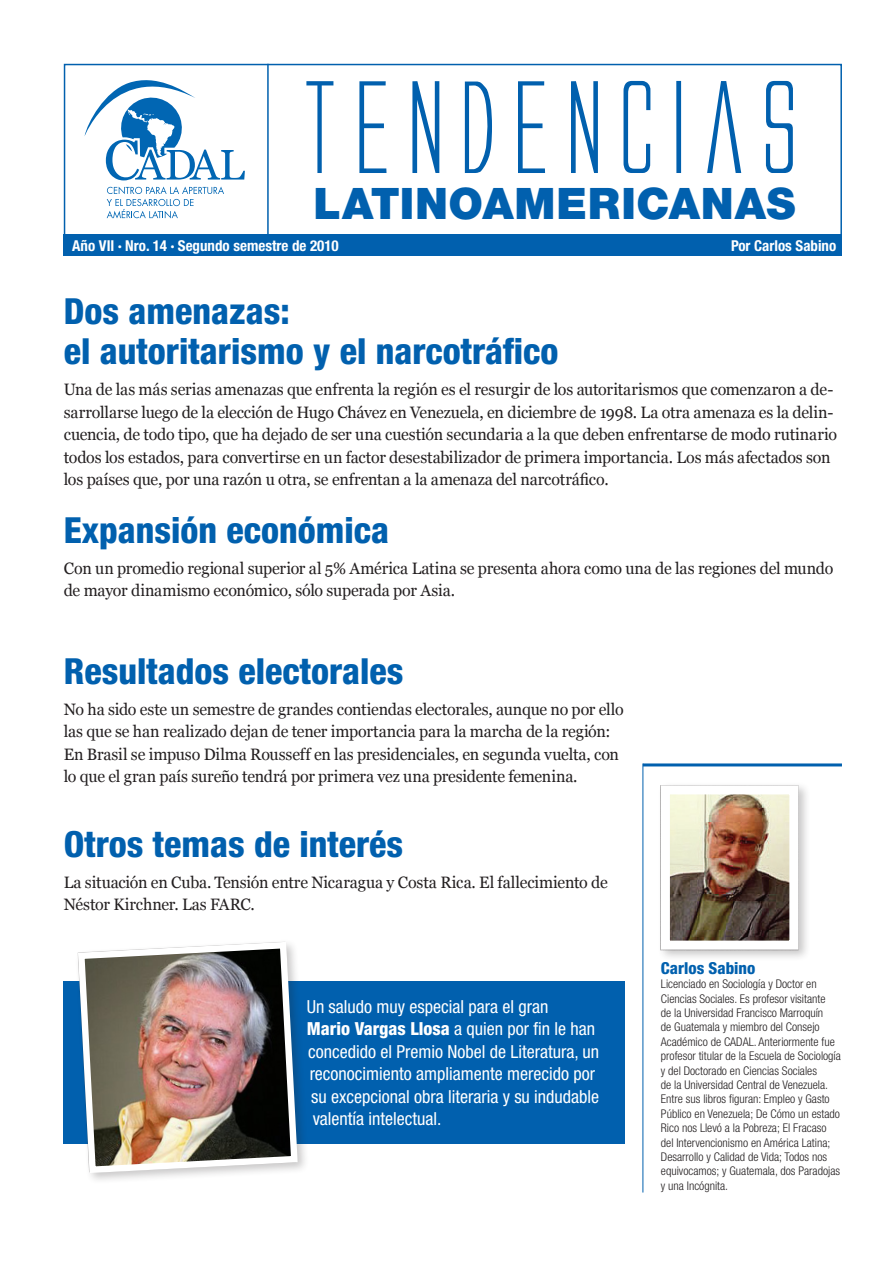
<style>
.page{position:relative;width:893px;height:1263px;background:#fff}
.page>*{position:absolute;margin:0;border:0;box-sizing:border-box;transform-origin:0 0}
.Notas{font:122.4px "Alien League";letter-spacing:-.025em;color:#0160ae}
.Notas-2{font:900 43.5px "Helvetica Neue LT Std";letter-spacing:.015em;color:#0160ae}
.Notas-3{font:800 condensed 36px/40.5px "Helvetica Neue LT Std";color:#0160ae}
.Notas-4{font:condensed 18px "Helvetica Neue LT Std";color:#fff}
.Texto{font:16.5px/22.5px "Georgia";letter-spacing:-.01em;color:#231f20}
.Notas-5{font:800 condensed 16.5px "Helvetica Neue LT Std";color:#0160ae}
.t1{font:700 condensed 15px "Helvetica Neue LT Std";color:#fff}
.Notas-6{font:300 condensed 12px/14.4px "Helvetica Neue LT Std";color:#231f20}
.s1{font-weight:800}
</style>
<div class="page">
<div style="left:64px;top:982px;width:561px;height:162px;background:#0160ae"></div>
<div style="left:64px;top:64px;width:778px;height:188px;border:2px solid #0160ae"></div>
<svg style="left:84px;top:80px;width:161px;height:138px"></svg>
<div style="left:64px;top:235px;width:778px;height:21px;background:#0160ae"></div>
<hr style="left:267px;top:64px;width:2px;height:171px;background:#0160ae">
<div style="left:74px;top:938px;width:235px;height:247px;background:#231f20;opacity:.25"></div>
<img style="left:75px;top:938px;width:226px;height:238px">
<div style="left:657px;top:781px;width:154px;height:181px;background:#231f20;opacity:.25"></div>
<div style="left:660px;top:785px;width:139px;height:165px;background:#231f20;opacity:.4"></div>
<img style="left:671px;top:795px;width:117px;height:144px">
<div style="left:661px;top:785px;width:137px;height:164px;border:9px solid #fff"></div>
<hr style="left:642px;top:763px;width:1px;height:429px;background:#0160ae">
<hr style="left:643px;top:763px;width:199px;height:3px;background:#0160ae">
<p class="Notas" style="left:297px;top:72px;width:517px">TENDENCIAS</p>
<p class="Notas-2" style="left:314px;top:177px;width:483px">LATINOAMERICANAS</p>
<p class="t1" style="left:72px;top:236px;width:268px">Año VII · Nro. 14 · Segundo semestre de 2010</p>
<p class="t1" style="left:731px;top:236px;width:107px">Por Carlos Sabino</p>
<p class="Notas-3" style="left:64px;top:290px;width:496px">Dos amenazas:<br>el autoritarismo y el narcotráfico</p>
<p class="Texto" style="left:64px;top:378px;width:775px">Una de las más serias amenazas que enfrenta la región es el resurgir de los autoritarismos que comenzaron a de&shy;sarrollarse luego de la elección de Hugo Chávez en Venezuela, en diciembre de 1998. La otra amenaza es la delin&shy;cuencia, de todo tipo, que ha dejado de ser una cuestión secundaria a la que deben enfrentarse de modo rutinario todos los estados, para convertirse en un factor desestabilizador de primera importancia. Los más afectados son los países que, por una razón u otra, se enfrentan a la amenaza del narcotráfico.</p>
<p class="Notas-3" style="left:64px;top:509px;width:327px">Expansión económica</p>
<p class="Texto" style="left:64px;top:557px;width:771px">Con un promedio regional superior al 5% América Latina se presenta ahora como una de las regiones del mundo de mayor dinamismo económico, sólo superada por Asia.</p>
<p class="Notas-3" style="left:64px;top:650px;width:341px">Resultados electorales</p>
<p class="Texto" style="left:64px;top:698px;width:561px">No ha sido este un semestre de grandes contiendas electorales, aunque no por ello las que se han realizado dejan de tener importancia para la marcha de la región:<br>En Brasil se impuso Dilma Rousseff en las presidenciales, en segunda vuelta, con lo que el gran país sureño tendrá por primera vez una presidente femenina.</p>
<p class="Notas-3" style="left:64px;top:823px;width:341px">Otros temas de interés</p>
<p class="Texto" style="left:64px;top:871px;width:545px">La situación en Cuba. Tensión entre Nicaragua y Costa Rica. El fallecimiento de<br>Néstor Kirchner. Las FARC.</p>
<p class="Notas-4" style="left:307px;top:996px;width:243px">Un saludo muy especial para el gran</p>
<p class="Notas-4" style="left:307px;top:1018px;width:290px"><span class="s1">Mario Vargas Llosa</span> a quien por fin le han</p>
<p class="Notas-4" style="left:308px;top:1041px;width:292px">concedido el Premio Nobel de Literatura, un</p>
<p class="Notas-4" style="left:310px;top:1063px;width:287px">reconocimiento ampliamente merecido por</p>
<p class="Notas-4" style="left:311px;top:1086px;width:290px">su excepcional obra literaria y su indudable</p>
<p class="Notas-4" style="left:313px;top:1108px;width:130px">valentía intelectual.</p>
<p class="Notas-5" style="left:661px;top:958px;width:96px">Carlos Sabino</p>
<p class="Notas-6" style="left:661px;top:977px;width:182px">Licenciado en Sociología y Doctor en Ciencias Sociales. Es profesor visitante<br>de la Universidad Francisco Marroquín<br>de Guatemala y miembro del Consejo Académico de CADAL. Anteriormente fue profesor titular de la Escuela de Sociología y del Doctorado en Ciencias Sociales<br>de la Universidad Central de Venezuela.<br>Entre sus libros figuran: Empleo y Gasto Público en Venezuela; De Cómo un estado Rico nos Llevó a la Pobreza; El Fracaso del Intervencionismo en América Latina; Desarrollo y Calidad de Vida; Todos nos equivocamos; y Guatemala, dos Paradojas y una Incógnita.</p>
</div>
